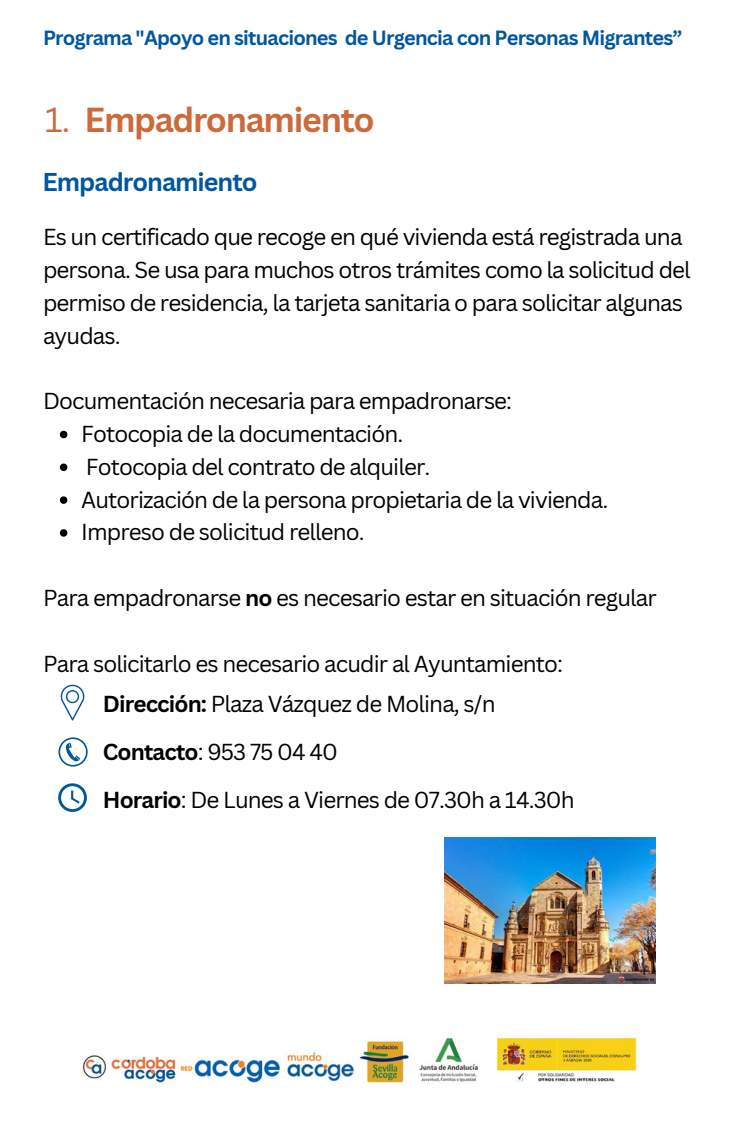
<style>
.page{position:relative;width:750px;height:1125px;background:#fff}
.page>*{position:absolute;margin:0;border:0;box-sizing:border-box;transform-origin:0 0}
.t1{font:700 33.88px "Canva Sans";letter-spacing:-.04em;color:#cd6a3b}
.t2{font:700 25.12px "Canva Sans";letter-spacing:-.04em;color:#00579c}
.t3{font:22.5px/32.8px "Canva Sans";letter-spacing:-.04em;color:#000}
.t4{font:700 20px "Canva Sans";letter-spacing:-.04em;color:#00579c}
.s1{font-weight:400}
.s2{font-weight:700}
</style>
<div class="page">
<svg style="left:60px;top:431px;width:7px;height:7px"></svg>
<svg style="left:60px;top:464px;width:7px;height:7px"></svg>
<svg style="left:60px;top:496px;width:7px;height:8px"></svg>
<svg style="left:60px;top:529px;width:7px;height:8px"></svg>
<svg style="left:61px;top:685px;width:23px;height:35px"></svg>
<svg style="left:58px;top:737px;width:30px;height:29px"></svg>
<div style="left:60px;top:739px;width:26px;height:26px;background:#fff;border-radius:50%"></div>
<svg style="left:66px;top:743px;width:14px;height:18px"></svg>
<svg style="left:58px;top:783px;width:29px;height:29px"></svg>
<img style="left:445px;top:837px;width:211px;height:146px">
<img style="left:82px;top:1037px;width:555px;height:46px">
<h3 class="t4" style="left:43px;top:23px;width:641px">Programa "Apoyo en situaciones de Urgencia con Personas Migrantes”</h3>
<h3 class="t1" style="left:45px;top:96px;width:331px"><span class="s1">1.</span> Empadronamiento</h3>
<p class="t2" style="left:43px;top:164px;width:217px">Empadronamiento</p>
<p class="t3" style="left:43px;top:220px;width:649px">Es un certificado que recoge en qué vivienda está registrada una persona. Se usa para muchos otros trámites como la solicitud del permiso de residencia, la tarjeta sanitaria o para solicitar algunas ayudas.</p>
<p class="t3" style="left:43px;top:384px;width:471px">Documentación necesaria para empadronarse:</p>
<h2 class="t3" style="left:81px;top:417px;width:324px">Fotocopia de la documentación.</h2>
<h3 class="t3" style="left:86px;top:450px;width:346px">Fotocopia del contrato de alquiler.</h3>
<h3 class="t3" style="left:81px;top:483px;width:529px">Autorización de la persona propietaria de la vivienda.</h3>
<p class="t3" style="left:81px;top:515px;width:285px">Impreso de solicitud relleno.</p>
<p class="t3" style="left:43px;top:581px;width:615px">Para empadronarse <span class="s2">no</span> es necesario estar en situación regular</p>
<p class="t3" style="left:43px;top:643px;width:521px;line-height:40.2px;text-align:center">Para solicitarlo es necesario acudir al Ayuntamiento:<br><span class="s2">Dirección:</span> Plaza Vázquez de Molina, s/n</p>
<p class="t3" style="left:103px;top:727px;width:473px;line-height:47.8px"><span class="s2">Contacto</span>: 953 75 04 40<br><span class="s2">Horario</span>: De Lunes a Viernes de 07.30h a 14.30h</p>
</div>
